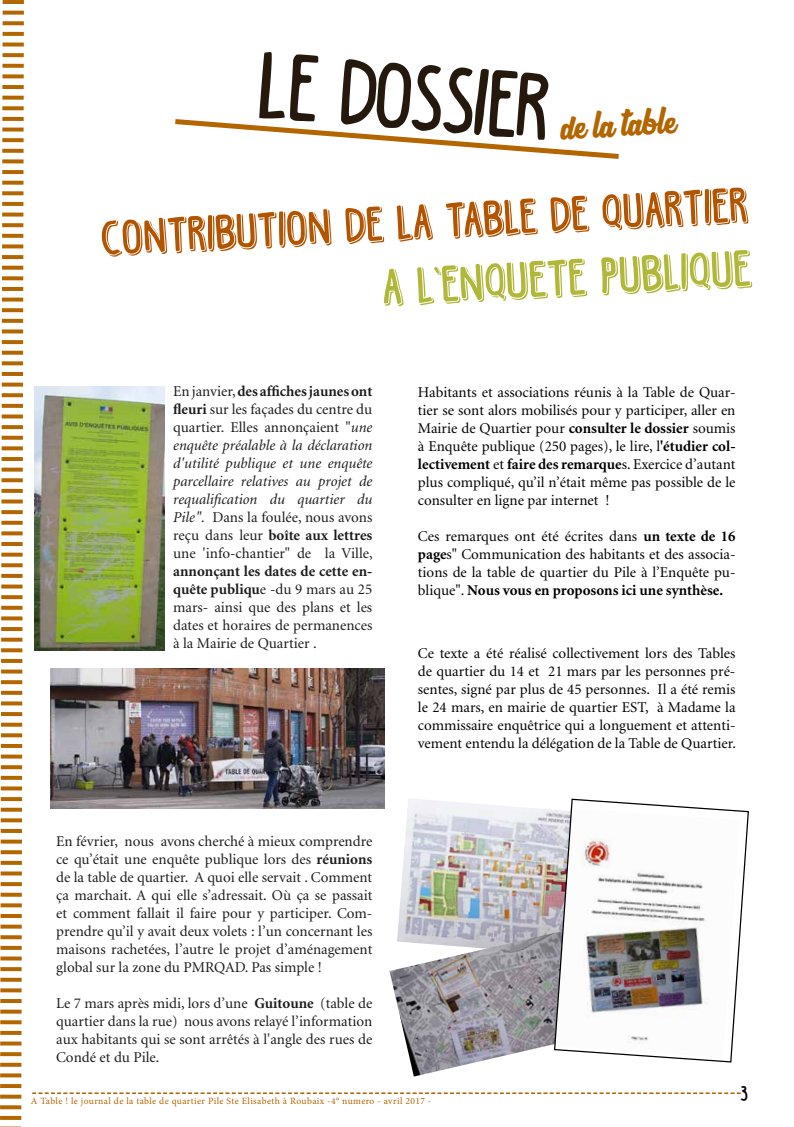
<style>
.page{position:relative;width:794px;height:1127px;background:#fff}
.page>*{position:absolute;margin:0;border:0;box-sizing:border-box;transform-origin:0 0}
.t1{font:700 93.75px "Black Coffee";color:#25190e}
.t2{font:700 53.75px "Black Coffee Shadow";color:#b1b739}
.t3{font:700 51.25px "Black Coffee Shadow";color:#b35400}
.t4{font:38.75px "Authentic Ratatouille";color:#b36500}
.t5{font:700 21.25px "Black Coffee";color:#000}
.t6{font:15px/18px "Minion";color:#000;text-align:justify}
.t7{font:italic 15px/18px "Minion";color:#000;text-align:justify}
.t8{font:9.62px "Minion Pro";letter-spacing:.04em;color:#b36500}
.s1{font-style:normal}
.s2{font-weight:700;font-style:normal}
.s3{font-weight:700}
</style>
<div class="page">
<svg style="left:32px;top:1092px;width:708px;height:2px"></svg>
<svg style="left:175px;top:119px;width:444px;height:40px"></svg>
<img style="left:50px;top:668px;width:334px;height:141px">
<img style="left:398px;top:799px;width:155px;height:128px">
<img style="left:34px;top:386px;width:131px;height:265px">
<img style="left:389px;top:927px;width:164px;height:149px">
<img style="left:553px;top:798px;width:196px;height:265px">
<hr style="left:3px;top:0;width:21px;height:4px;background:#b36500">
<svg style="left:3px;top:11px;width:21px;height:4px"></svg>
<svg style="left:3px;top:21px;width:21px;height:4px"></svg>
<svg style="left:3px;top:32px;width:21px;height:4px"></svg>
<svg style="left:3px;top:43px;width:21px;height:4px"></svg>
<svg style="left:3px;top:53px;width:21px;height:4px"></svg>
<svg style="left:3px;top:64px;width:21px;height:4px"></svg>
<svg style="left:2px;top:74px;width:22px;height:4px"></svg>
<svg style="left:2px;top:85px;width:22px;height:4px"></svg>
<svg style="left:2px;top:96px;width:22px;height:4px"></svg>
<svg style="left:2px;top:106px;width:22px;height:4px"></svg>
<svg style="left:2px;top:117px;width:22px;height:4px"></svg>
<svg style="left:2px;top:128px;width:22px;height:4px"></svg>
<svg style="left:2px;top:138px;width:22px;height:4px"></svg>
<svg style="left:2px;top:149px;width:22px;height:4px"></svg>
<svg style="left:2px;top:159px;width:22px;height:4px"></svg>
<svg style="left:2px;top:170px;width:22px;height:4px"></svg>
<svg style="left:2px;top:181px;width:21px;height:4px"></svg>
<svg style="left:2px;top:191px;width:21px;height:4px"></svg>
<svg style="left:2px;top:202px;width:21px;height:4px"></svg>
<svg style="left:2px;top:213px;width:21px;height:4px"></svg>
<svg style="left:2px;top:223px;width:21px;height:4px"></svg>
<svg style="left:2px;top:234px;width:21px;height:4px"></svg>
<svg style="left:2px;top:244px;width:21px;height:4px"></svg>
<svg style="left:2px;top:255px;width:21px;height:4px"></svg>
<svg style="left:2px;top:266px;width:21px;height:4px"></svg>
<svg style="left:2px;top:276px;width:21px;height:4px"></svg>
<hr style="left:2px;top:287px;width:21px;height:4px;background:#b36500">
<svg style="left:2px;top:298px;width:21px;height:4px"></svg>
<svg style="left:2px;top:308px;width:21px;height:4px"></svg>
<svg style="left:2px;top:319px;width:21px;height:4px"></svg>
<svg style="left:2px;top:329px;width:21px;height:4px"></svg>
<svg style="left:2px;top:340px;width:21px;height:4px"></svg>
<svg style="left:2px;top:351px;width:21px;height:4px"></svg>
<svg style="left:2px;top:361px;width:21px;height:4px"></svg>
<hr style="left:2px;top:372px;width:21px;height:4px;background:#b36500">
<svg style="left:2px;top:383px;width:21px;height:4px"></svg>
<svg style="left:2px;top:393px;width:21px;height:4px"></svg>
<svg style="left:2px;top:404px;width:21px;height:4px"></svg>
<svg style="left:2px;top:414px;width:21px;height:4px"></svg>
<svg style="left:2px;top:425px;width:21px;height:4px"></svg>
<svg style="left:2px;top:436px;width:21px;height:4px"></svg>
<svg style="left:2px;top:446px;width:21px;height:4px"></svg>
<hr style="left:2px;top:457px;width:21px;height:4px;background:#b36500">
<svg style="left:2px;top:468px;width:21px;height:4px"></svg>
<svg style="left:2px;top:478px;width:21px;height:4px"></svg>
<svg style="left:2px;top:489px;width:21px;height:4px"></svg>
<svg style="left:1px;top:499px;width:22px;height:4px"></svg>
<svg style="left:1px;top:510px;width:22px;height:4px"></svg>
<svg style="left:1px;top:521px;width:22px;height:4px"></svg>
<svg style="left:1px;top:531px;width:22px;height:4px"></svg>
<hr style="left:1px;top:542px;width:22px;height:4px;background:#b36500">
<svg style="left:1px;top:553px;width:22px;height:4px"></svg>
<svg style="left:1px;top:563px;width:22px;height:4px"></svg>
<svg style="left:1px;top:574px;width:22px;height:4px"></svg>
<svg style="left:1px;top:584px;width:22px;height:4px"></svg>
<svg style="left:1px;top:595px;width:22px;height:4px"></svg>
<svg style="left:1px;top:606px;width:21px;height:4px"></svg>
<svg style="left:1px;top:616px;width:21px;height:4px"></svg>
<svg style="left:1px;top:627px;width:21px;height:4px"></svg>
<svg style="left:1px;top:638px;width:21px;height:4px"></svg>
<svg style="left:1px;top:648px;width:21px;height:4px"></svg>
<svg style="left:1px;top:659px;width:21px;height:4px"></svg>
<svg style="left:1px;top:669px;width:21px;height:4px"></svg>
<svg style="left:1px;top:680px;width:21px;height:4px"></svg>
<svg style="left:1px;top:691px;width:21px;height:4px"></svg>
<svg style="left:1px;top:701px;width:21px;height:4px"></svg>
<svg style="left:1px;top:712px;width:21px;height:4px"></svg>
<svg style="left:1px;top:723px;width:21px;height:4px"></svg>
<svg style="left:1px;top:733px;width:21px;height:4px"></svg>
<svg style="left:1px;top:744px;width:21px;height:4px"></svg>
<svg style="left:1px;top:754px;width:21px;height:4px"></svg>
<svg style="left:1px;top:765px;width:21px;height:4px"></svg>
<svg style="left:1px;top:776px;width:21px;height:4px"></svg>
<svg style="left:1px;top:786px;width:21px;height:4px"></svg>
<svg style="left:1px;top:797px;width:21px;height:4px"></svg>
<svg style="left:1px;top:808px;width:21px;height:4px"></svg>
<svg style="left:1px;top:818px;width:21px;height:4px"></svg>
<hr style="left:1px;top:829px;width:21px;height:4px;background:#b36500">
<svg style="left:1px;top:839px;width:21px;height:4px"></svg>
<svg style="left:1px;top:850px;width:21px;height:4px"></svg>
<svg style="left:1px;top:861px;width:21px;height:4px"></svg>
<svg style="left:1px;top:871px;width:21px;height:4px"></svg>
<svg style="left:1px;top:882px;width:21px;height:4px"></svg>
<svg style="left:1px;top:893px;width:21px;height:4px"></svg>
<svg style="left:1px;top:903px;width:21px;height:4px"></svg>
<hr style="left:1px;top:914px;width:21px;height:4px;background:#b36500">
<svg style="left:0;top:924px;width:22px;height:4px"></svg>
<svg style="left:0;top:935px;width:22px;height:4px"></svg>
<svg style="left:0;top:946px;width:22px;height:4px"></svg>
<svg style="left:0;top:956px;width:22px;height:4px"></svg>
<svg style="left:0;top:967px;width:22px;height:4px"></svg>
<svg style="left:0;top:978px;width:22px;height:4px"></svg>
<svg style="left:0;top:988px;width:22px;height:4px"></svg>
<hr style="left:0;top:999px;width:22px;height:4px;background:#b36500">
<svg style="left:0;top:1009px;width:22px;height:4px"></svg>
<svg style="left:0;top:1020px;width:22px;height:4px"></svg>
<svg style="left:0;top:1031px;width:22px;height:4px"></svg>
<svg style="left:0;top:1041px;width:21px;height:4px"></svg>
<svg style="left:0;top:1052px;width:21px;height:4px"></svg>
<svg style="left:0;top:1063px;width:21px;height:4px"></svg>
<svg style="left:0;top:1073px;width:21px;height:4px"></svg>
<svg style="left:0;top:1084px;width:21px;height:4px"></svg>
<svg style="left:0;top:1094px;width:21px;height:4px"></svg>
<svg style="left:0;top:1105px;width:21px;height:4px"></svg>
<svg style="left:0;top:1116px;width:21px;height:4px"></svg>
<svg style="left:0;top:1126px;width:21px;height:1px"></svg>
<h1 class="t1" style="left:265px;top:31px;width:292px;rotate:4deg">le dossier</h1>
<h3 class="t4" style="left:560px;top:108px;width:117px;rotate:-3deg">de la table</h3>
<h3 class="t3" style="left:100px;top:210px;width:649px;rotate:-3deg">CONTRIBUTION DE LA TABLE DE QUARTIER</h3>
<h2 class="t2" style="left:381px;top:257px;width:371px;rotate:-3deg">A L’ENQuETE PUBLIQUE</h2>
<p class="t7" style="left:173px;top:383px;width:201px"><span class="s1">En janvier,</span> <span class="s2">des affiches jaunes ont fleuri</span> <span class="s1">sur les façades du centre du quartier. Elles annonçaient "</span>une enquête préalable à la déclaration d'utilité publique et une enquête parcellaire relatives au projet de requalification du quartier du Pile". <span class="s1">Dans la foulée, nous avons reçu dans leur</span> <span class="s2">boîte aux lettres </span><span class="s1">une 'info-chantier" de la Ville,</span></p>
<p class="t6" style="left:173px;top:563px;width:201px"><span class="s3">annonçant les dates de cette en&shy;quête publiqu</span>e -du 9 mars au 25 mars- ainsi que des plans et les dates et horaires de permanences à la Mairie de Quartier .</p>
<p class="t6" style="left:418px;top:383px;width:319px">Habitants et associations réunis à la Table de Quar&shy;tier se sont alors mobilisés pour y participer, aller en Mairie de Quartier pour <span class="s3">consulter le dossier</span> soumis à Enquête publique (250 pages), le lire, l<span class="s3">'étudier col&shy;lectivement</span> et <span class="s3">faire des remarque</span>s. Exercice d’autant plus compliqué, qu’il n’était même pas possible de le consulter en ligne par internet !</p>
<p class="t6" style="left:418px;top:527px;width:319px">Ces remarques ont été écrites dans <span class="s3">un texte de 16 page</span>s" Communication des habitants et des associa&shy;tions de la table de quartier du Pile à l’Enquête pu&shy;blique". <span class="s3">Nous vous en proposons ici une synthèse.</span></p>
<p class="t6" style="left:418px;top:644px;width:319px">Ce texte a été réalisé collectivement lors des Tables de quartier du 14 et 21 mars par les personnes pré&shy;sentes, signé par plus de 45 personnes. Il a été remis le 24 mars, en mairie de quartier EST, à Madame la commissaire enquêtrice qui a longuement et attenti&shy;vement entendu la délégation de la Table de Quartier.</p>
<p class="t6" style="left:56px;top:833px;width:318px">En février, nous avons cherché à mieux comprendre ce qu’était une enquête publique lors des <span class="s3">réunions </span>de la table de quartier. A quoi elle servait . Comment ça marchait. A qui elle s’adressait. Où ça se passait et comment fallait il faire pour y participer. Com&shy;prendre qu’il y avait deux volets : l’un concernant les maisons rachetées, l’autre le projet d’aménagement global sur la zone du PMRQAD. Pas simple !</p>
<p class="t6" style="left:56px;top:995px;width:318px">Le 7 mars après midi, lors d’une <span class="s3">Guitoune</span> (table de quartier dans la rue) nous avons relayé l’information aux habitants qui se sont arrêtés à l'angle des rues de Condé et du Pile.</p>
<p class="t8" style="left:31px;top:1095px;width:402px">A Table ! le journal de la table de quartier Pile Ste Elisabeth à Roubaix -4° numero - avril 2017 -</p>
<h3 class="t5" style="left:740px;top:1080px;width:9px">3</h3>
</div>
